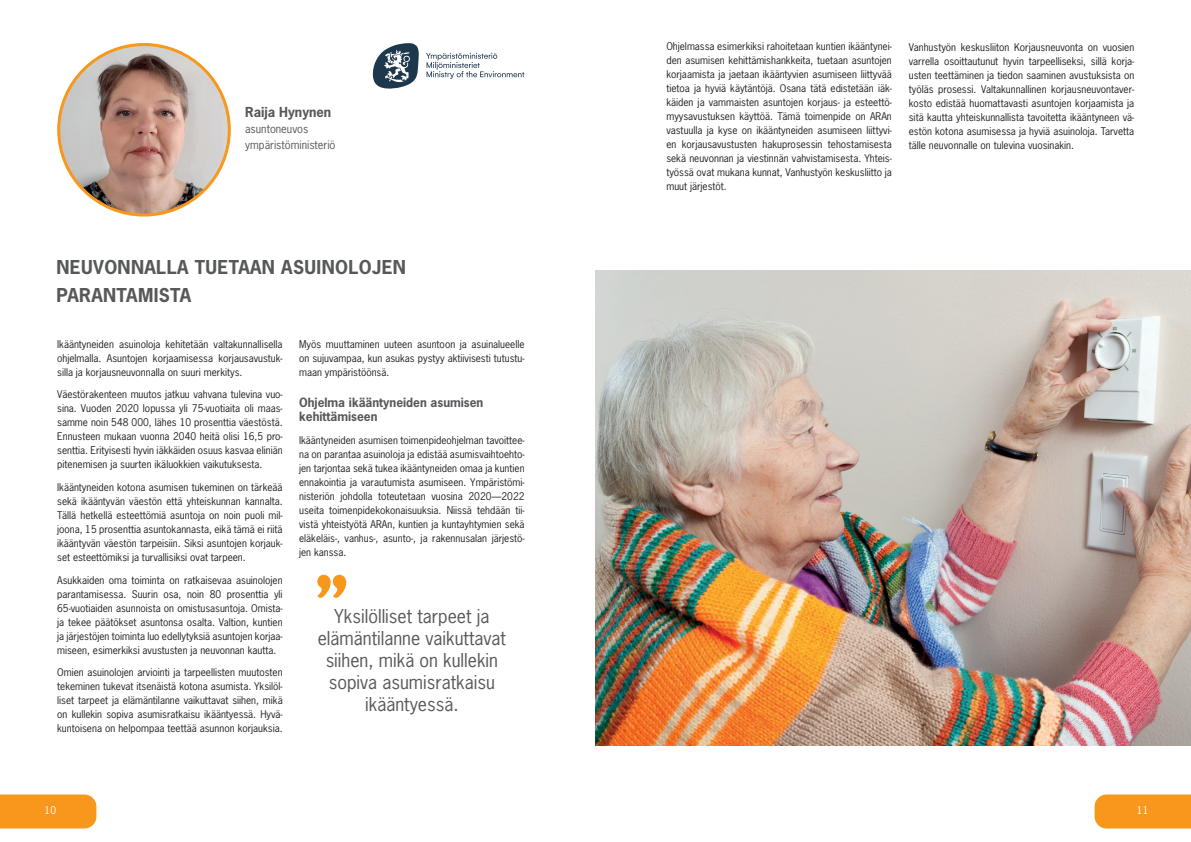
<style>
.page{position:relative;width:1191px;height:842px;background:#fff}
.page>*{position:absolute;margin:0;border:0;box-sizing:border-box;transform-origin:0 0}
.t1{font:18px/22px "News Gothic Std";color:#57585a;text-align:center}
.t2{font:700 18px/28.5px "News Gothic Std";letter-spacing:.02em;color:#57585a}
.t3{font:700 13px "News Gothic Std";color:#57585a}
.t4{font:700 12px/14px "News Gothic Std";color:#57585a}
.t5{font:11px/16px "News Gothic Std";color:#57585a}
.t6{font:10px/14px "News Gothic Std";color:#231f20;text-align:justify}
.t7{font:10px "News Gothic Std";color:#fff}
</style>
<div class="page">
<div style="left:1094px;top:794px;width:97px;height:34px;background:#f7981d"></div>
<div style="left:0;top:794px;width:96px;height:34px;background:#f7981d"></div>
<img style="left:59px;top:45px;width:170px;height:168px">
<svg style="left:426px;top:53px;width:98px;height:26px"></svg>
<svg style="left:373px;top:43px;width:46px;height:46px"></svg>
<svg style="left:317px;top:575px;width:29px;height:23px"></svg>
<img style="left:595px;top:270px;width:596px;height:475px">
<h2 class="t3" style="left:245px;top:104px;width:88px">Raija Hynynen</h2>
<p class="t5" style="left:245px;top:121px;width:92px">asuntoneuvos ympäristöministeriö</p>
<h1 class="t2" style="left:57px;top:253px;width:351px">NEUVONNALLA TUETAAN ASUINOLOJEN<br>PARANTAMISTA</h1>
<p class="t6" style="left:57px;top:337px;width:227px">Ikääntyneiden asuinoloja kehitetään valtakunnallisella ohjelmalla. Asuntojen korjaamisessa korjausavustuk&shy;silla ja korjausneuvonnalla on suuri merkitys.</p>
<p class="t6" style="left:57px;top:388px;width:227px">Väestörakenteen muutos jatkuu vahvana tulevina vuo&shy;sina. Vuoden 2020 lopussa yli 75-vuotiaita oli maas&shy;samme noin 548 000, lähes 10 prosenttia väestöstä.<br>Ennusteen mukaan vuonna 2040 heitä olisi 16,5 pro&shy;senttia. Erityisesti hyvin iäkkäiden osuus kasvaa eliniän pitenemisen ja suurten ikäluokkien vaikutuksesta.</p>
<p class="t6" style="left:57px;top:480px;width:227px">Ikääntyneiden kotona asumisen tukeminen on tärkeää sekä ikääntyvän väestön että yhteiskunnan kannalta.<br>Tällä hetkellä esteettömiä asuntoja on noin puoli mil&shy;joona, 15 prosenttia asuntokannasta, eikä tämä ei riitä ikääntyvän väestön tarpeisiin. Siksi asuntojen korjauk&shy;set esteettömiksi ja turvallisiksi ovat tarpeen.</p>
<p class="t6" style="left:57px;top:573px;width:227px">Asukkaiden oma toiminta on ratkaisevaa asuinolojen parantamisessa. Suurin osa, noin 80 prosenttia yli 65-vuotiaiden asunnoista on omistusasuntoja. Omista&shy;ja tekee päätökset asuntonsa osalta. Valtion, kuntien ja järjestöjen toiminta luo edellytyksiä asuntojen korjaa&shy;miseen, esimerkiksi avustusten ja neuvonnan kautta.</p>
<p class="t6" style="left:57px;top:665px;width:227px">Omien asuinolojen arviointi ja tarpeellisten muutosten tekeminen tukevat itsenäistä kotona asumista. Yksilöl&shy;liset tarpeet ja elämäntilanne vaikuttavat siihen, mikä on kullekin sopiva asumisratkaisu ikääntyessä. Hyvä&shy;kuntoisena on helpompaa teettää asunnon korjauksia.</p>
<p class="t6" style="left:299px;top:337px;width:227px">Myös muuttaminen uuteen asuntoon ja asuinalueelle on sujuvampaa, kun asukas pystyy aktiivisesti tutustu&shy;maan ympäristöönsä.</p>
<p class="t4" style="left:299px;top:395px;width:186px">Ohjelma ikääntyneiden asumisen kehittämiseen</p>
<p class="t6" style="left:299px;top:433px;width:227px">Ikääntyneiden asumisen toimenpideohjelman tavoittee&shy;na on parantaa asuinoloja ja edistää asumisvaihtoehto&shy;jen tarjontaa sekä tukea ikääntyneiden omaa ja kuntien ennakointia ja varautumista asumiseen. Ympäristömi&shy;nisteriön johdolla toteutetaan vuosina 2020—2022 useita toimenpidekokonaisuuksia. Niissä tehdään tii&shy;vistä yhteistyötä ARAn, kuntien ja kuntayhtymien sekä eläkeläis-, vanhus-, asunto-, ja rakennusalan järjestö&shy;jen kanssa.</p>
<h1 class="t1" style="left:318px;top:605px;width:190px">Yksilölliset tarpeet ja elämäntilanne vaikuttavat siihen, mikä on kullekin sopiva asumisratkaisu ikääntyessä.</h1>
<p class="t6" style="left:666px;top:39px;width:227px">Ohjelmassa esimerkiksi rahoitetaan kuntien ikääntynei&shy;den asumisen kehittämishankkeita, tuetaan asuntojen korjaamista ja jaetaan ikääntyvien asumiseen liittyvää tietoa ja hyviä käytäntöjä. Osana tätä edistetään iäk&shy;käiden ja vammaisten asuntojen korjaus- ja esteettö&shy;myysavustuksen käyttöä. Tämä toimenpide on ARAn vastuulla ja kyse on ikääntyneiden asumiseen liittyvi&shy;en korjausavustusten hakuprosessin tehostamisesta sekä neuvonnan ja viestinnän vahvistamisesta. Yhteis&shy;työssä ovat mukana kunnat, Vanhustyön keskusliitto ja muut järjestöt.</p>
<p class="t6" style="left:909px;top:40px;width:227px">Vanhustyön keskusliiton Korjausneuvonta on vuosien varrella osoittautunut hyvin tarpeelliseksi, sillä korja&shy;usten teettäminen ja tiedon saaminen avustuksista on työläs prosessi. Valtakunnallinen korjausneuvontaver&shy;kosto edistää huomattavasti asuntojen korjaamista ja sitä kautta yhteiskunnallista tavoitetta ikääntyneen vä&shy;estön kotona asumisessa ja hyviä asuinoloja. Tarvetta tälle neuvonnalle on tulevina vuosinakin.</p>
<p class="t7" style="left:45px;top:804px;width:13px">10</p>
<p class="t7" style="left:1137px;top:804px;width:13px">11</p>
</div>
